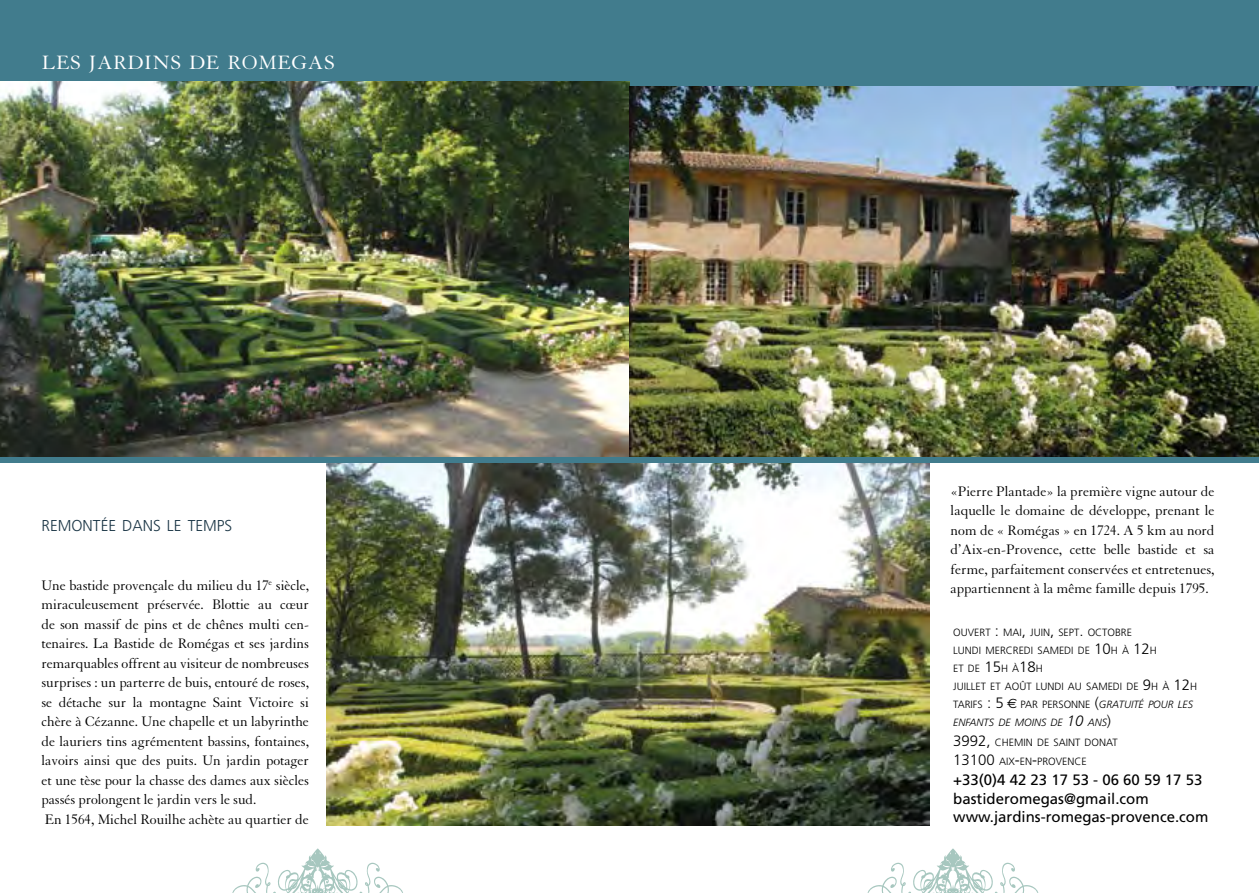
<style>
.page{position:relative;width:1259px;height:893px;background:#fff}
.page>*{position:absolute;margin:0;border:0;box-sizing:border-box;transform-origin:0 0}
.t1{font:21px "Granjon";letter-spacing:.03em;color:#fff}
.t2{font:300 15.75px "Frutiger";color:#1c3747}
.t3{font:15px/19.5px "Granjon";letter-spacing:-.005em;color:#000}
.t4{font:15px/19.5px "Frutiger";color:#000}
.t5{font:300 10.5px/18px "Frutiger";color:#000}
.s1{font-size:15px}
.s2{font-family:"Euro Sans";font-weight:400;font-size:13.5px}
.s3{font-style:italic}
.s4{font-style:italic;font-size:15px}
</style>
<div class="page">
<svg style="left:0;top:456px;width:1259px;height:7px;fill:#417c8d"></svg>
<div style="left:0;top:0;width:1259px;height:422px;background:#417c8d"></div>
<img style="left:0;top:82px;width:629px;height:374px">
<svg style="left:867px;top:848px;width:172px;height:45px"></svg>
<svg style="left:232px;top:848px;width:171px;height:45px"></svg>
<img style="left:629px;top:86px;width:630px;height:370px">
<img style="left:326px;top:463px;width:603px;height:362px">
<h1 class="t1" style="left:42px;top:52px;width:294px">LES JARDINS DE ROMEGAS</h1>
<p class="t2" style="left:41px;top:516px;width:192px">REMONTÉE DANS LE TEMPS</p>
<p class="t3" style="left:41px;top:576px;width:269px">Une bastide provençale du milieu du 17<sup>e</sup> siècle, miraculeusement préservée. Blottie au cœur de son massif de pins et de chênes multi cen&shy;tenaires. La Bastide de Romégas et ses jardins remarquables offrent au visiteur de nombreuses surprises : un parterre de buis, entouré de roses, se détache sur la montagne Saint Victoire si chère à Cézanne. Une chapelle et un labyrinthe de lauriers tins agrémentent bassins, fontaines, lavoirs ainsi que des puits. Un jardin potager et une tèse pour la chasse des dames aux siècles passés prolongent le jardin vers le sud.<br>En 1564, Michel Rouilhe achète au quartier de</p>
<p class="t3" style="left:950px;top:482px;width:265px;text-align:justify">«Pierre Plantade» la première vigne autour de laquelle le domaine de développe, prenant le nom de « Romégas » en 1724. A 5 km au nord d’Aix-en-Provence, cette belle bastide et sa ferme, parfaitement conservées et entretenues, appartiennent à la même famille depuis 1795.</p>
<p class="t5" style="left:953px;top:624px;width:245px">OUVERT <span class="s1">:</span> MAI<span class="s1">,</span> JUIN<span class="s1">,</span> SEPT<span class="s1">.</span> OCTOBRE<br>LUNDI MERCREDI SAMEDI DE <span class="s1">10</span>H À <span class="s1">12</span>H<br>ET DE <span class="s1">15</span>H À<span class="s1">18</span>H<br>JUILLET ET AOÛT LUNDI AU SAMEDI DE <span class="s1">9</span>H À <span class="s1">12</span>H<br>TARIFS <span class="s1">: 5</span> <span class="s2">€</span> PAR PERSONNE <span class="s1">(</span><span class="s3">GRATUITÉ POUR LES<br>ENFANTS DE MOINS DE</span> <span class="s4">10</span> <span class="s3">ANS</span><span class="s1">)</span></p>
<p class="t5" style="left:953px;top:732px;width:166px;line-height:19.5px"><span class="s1">3992,</span> CHEMIN DE SAINT DONAT<br><span class="s1">13100</span> AIX<span class="s1">-</span>EN<span class="s1">-</span>PROVENCE</p>
<p class="t4" style="left:953px;top:770px;width:251px">+33(0)4 42 23 17 53 - 06 60 59 17 53 bastideromegas@gmail.com</p>
<p class="t4" style="left:953px;top:807px;width:257px">www.jardins-romegas-provence.com</p>
</div>
